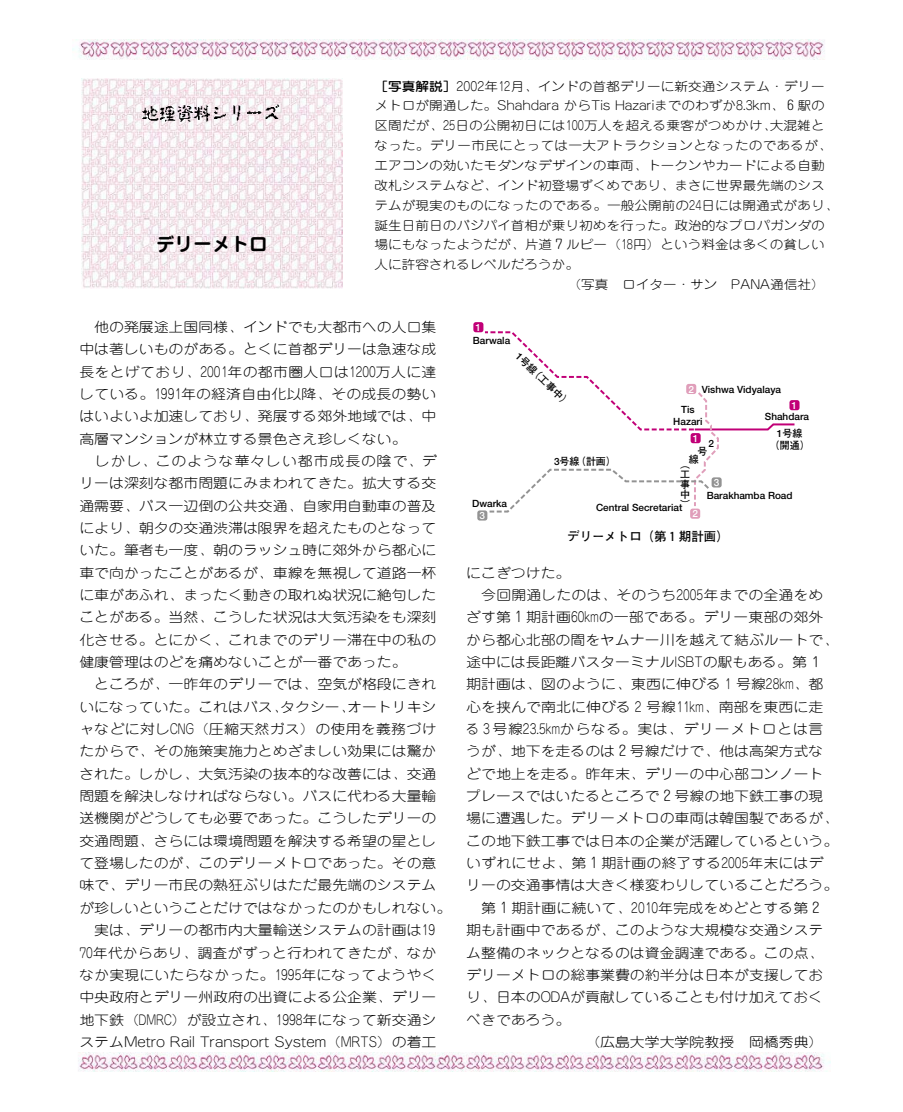
<style>
.page{position:relative;width:903px;height:1112px;background:#fff}
.page>*{position:absolute;margin:0;border:0;box-sizing:border-box;transform-origin:0 0}
.t1{font:700 18.55px "Jun 501";color:#000}
.t2{font:300 13.47px/22.4px "Jun 101";color:#000;scale:1.11 1}
.t3{font:300 13.47px "Jun 101";letter-spacing:.05em;color:#000}
.t4{font:700 12.42px "Futo Go B101";color:#000}
.t5{font:300 12.25px "Jun 101";color:#000;scale:1.11 1}
.t6{font:300 12.25px "Jun 101";color:#000;scale:.9 1}
.t7{font:9.97px/10px "Futo Go B101 Bold 83 pv RKSJ H";color:#000;text-align:center}
.t8{font:9.97px "Futo Go B101 Bold 83 pv RKSJ H";color:#fff}
.s1{font-family:"Jun 34";font-weight:500}
</style>
<div class="page">
<img style="left:78px;top:1052px;width:752px;height:19px">
<img style="left:73px;top:40px;width:752px;height:19px">
<img style="left:81px;top:79px;width:262px;height:210px">
<img style="left:139px;top:102px;width:146px;height:23px">
<div style="left:473px;top:322px;width:10px;height:10px;background:#c10077;border-radius:2px"></div>
<div style="left:690px;top:508px;width:10px;height:10px;background:#e09eba;border-radius:2px"></div>
<div style="left:477px;top:510px;width:10px;height:10px;background:#939393;border-radius:2px"></div>
<div style="left:789px;top:400px;width:11px;height:10px;background:#c10077;border-radius:2px"></div>
<svg style="left:483px;top:330px;width:313px;height:183px"></svg>
<p class="t6" style="left:375px;top:81px;width:502px"><span class="s1">［写真解説］</span>2002年12月、インドの首都デリーに新交通システム・デリー</p>
<p class="t5" style="left:375px;top:101px;width:407px">メトロが開通した。Shahdara からTis Hazariまでのわずか8.3km、６駅の</p>
<p class="t5" style="left:375px;top:121px;width:407px">区間だが、25日の公開初日には100万人を超える乗客がつめかけ､大混雑と</p>
<p class="t5" style="left:375px;top:141px;width:413px">なった。デリー市民にとっては一大アトラクションとなったのであるが、</p>
<p class="t5" style="left:375px;top:161px;width:407px">エアコンの効いたモダンなデザインの車両、トークンやカードによる自動</p>
<p class="t5" style="left:375px;top:180px;width:407px">改札システムなど、インド初登場ずくめであり、まさに世界最先端のシス</p>
<p class="t5" style="left:375px;top:200px;width:419px">テムが現実のものになったのである。一般公開前の24日には開通式があり、</p>
<p class="t5" style="left:375px;top:220px;width:407px">誕生日前日のバジパイ首相が乗り初めを行った。政治的なプロパガンダの</p>
<p class="t5" style="left:375px;top:240px;width:407px">場にもなったようだが、片道７ルピー（18円）という料金は多くの貧しい</p>
<p class="t5" style="left:375px;top:260px;width:186px">人に許容されるレベルだろうか。</p>
<p class="t5" style="left:568px;top:280px;width:233px">（写真　ロイター・サン　PANA通信社）</p>
<p class="t2" style="left:79px;top:317px;width:337px">　他の発展途上国同様、インドでも大都市への人口集中は著しいものがある。とくに首都デリーは急速な成長をとげており、2001年の都市圏人口は1200万人に達している。1991年の経済自由化以降、その成長の勢いはいよいよ加速しており、発展する郊外地域では、中高層マンションが林立する景色さえ珍しくない。<br>　しかし、このような華々しい都市成長の陰で、デリーは深刻な都市問題にみまわれてきた。拡大する交通需要、バス一辺倒の公共交通、自家用自動車の普及により、朝夕の交通渋滞は限界を超えたものとなっていた。筆者も一度、朝のラッシュ時に郊外から都心に車で向かったことがあるが、車線を無視して道路一杯に車があふれ、まったく動きの取れぬ状況に絶句したことがある。当然、こうした状況は大気汚染をも深刻化させる。とにかく、これまでのデリー滞在中の私の健康管理はのどを痛めないことが一番であった。<br>　ところが、一昨年のデリーでは、空気が格段にきれいになっていた。これはバス、タクシー、オートリキシャなどに対しCNG（圧縮天然ガス）の使用を義務づけたからで、その施策実施力とめざましい効果には驚かされた。しかし、大気汚染の抜本的な改善には、交通問題を解決しなければならない。バスに代わる大量輸送機関がどうしても必要であった。こうしたデリーの交通問題、さらには環境問題を解決する希望の星として登場したのが、このデリーメトロであった。その意味で、デリー市民の熱狂ぶりはただ最先端のシステムが珍しいということだけではなかったのかもしれない。　実は、デリーの都市内大量輸送システムの計画は19<br>70年代からあり、調査がずっと行われてきたが、なかなか実現にいたらなかった。1995年になってようやく中央政府とデリー州政府の出資による公企業、デリー地下鉄（DMRC）が設立され、1998年になって新交通システムMetro Rail Transport System（MRTS）の着工</p>
<h1 class="t1" style="left:156px;top:237px;width:113px">デリーメトロ</h1>
<p class="t8" style="left:476px;top:323px;width:7px">1</p>
<p class="t7" style="left:473px;top:336px;width:39px">Barwala</p>
<p class="t7" style="left:520px;top:351px;width:73px;rotate:44deg">1号線（工事中）</p>
<p class="t8" style="left:688px;top:385px;width:7px">2</p>
<p class="t7" style="left:702px;top:385px;width:81px">Vishwa Vidyalaya</p>
<p class="t8" style="left:792px;top:401px;width:7px">1</p>
<p class="t7" style="left:673px;top:405px;width:31px;line-height:11.7px">Tis<br>Hazari</p>
<p class="t7" style="left:765px;top:412px;width:46px">Shahdara</p>
<p class="t7" style="left:770px;top:428px;width:41px;line-height:11.7px">1号線<br>（開通）</p>
<p class="t8" style="left:693px;top:434px;width:7px">1</p>
<p class="t7" style="left:709px;top:439px;width:7px">2</p>
<p class="t7" style="left:689px;top:448px;width:20px;line-height:8px;text-align:left;text-indent:9px">号線</p>
<p class="t7" style="left:680px;top:460px;width:11px;text-align:justify">（工事中）</p>
<p class="t4" style="left:567px;top:531px;width:163px">デリーメトロ（第１期計画）</p>
<p class="t7" style="left:554px;top:457px;width:63px">3号線（計画）</p>
<p class="t8" style="left:714px;top:478px;width:7px">3</p>
<p class="t7" style="left:707px;top:491px;width:87px">Barakhamba Road</p>
<p class="t7" style="left:472px;top:500px;width:36px">Dwarka</p>
<p class="t7" style="left:596px;top:503px;width:88px">Central Secretariat</p>
<p class="t8" style="left:692px;top:509px;width:7px">2</p>
<p class="t8" style="left:480px;top:511px;width:7px">3</p>
<p class="t2" style="left:466px;top:563px;width:95px">にこぎつけた。</p>
<p class="t2" style="left:466px;top:585px;width:323px">　今回開通したのは、そのうち2005年までの全通をめ</p>
<p class="t2" style="left:466px;top:608px;width:323px">ざす第１期計画60kmの一部である。デリー東部の郊外</p>
<p class="t2" style="left:466px;top:630px;width:337px">から都心北部の間をヤムナー川を越えて結ぶルートで、</p>
<p class="t2" style="left:466px;top:652px;width:320px">途中には長距離バスターミナルISBTの駅もある。第 1</p>
<p class="t2" style="left:466px;top:675px;width:323px">期計画は、図のように、東西に伸びる 1 号線28km、都</p>
<p class="t2" style="left:466px;top:697px;width:323px">心を挟んで南北に伸びる 2 号線11km、南部を東西に走</p>
<p class="t3" style="left:466px;top:723px;width:359px">る 3 号線23.5kmからなる。実は、デリーメトロとは言</p>
<p class="t2" style="left:466px;top:742px;width:323px">うが、地下を走るのは２号線だけで、他は高架方式な</p>
<p class="t2" style="left:466px;top:764px;width:323px">どで地上を走る。昨年末、デリーの中心部コンノート</p>
<p class="t2" style="left:466px;top:786px;width:323px">プレースではいたるところで２号線の地下鉄工事の現</p>
<p class="t2" style="left:466px;top:808px;width:337px">場に遭遇した。デリーメトロの車両は韓国製であるが、</p>
<p class="t2" style="left:466px;top:831px;width:337px">この地下鉄工事では日本の企業が活躍しているという。</p>
<p class="t2" style="left:466px;top:853px;width:323px">いずれにせよ、第１期計画の終了する2005年末にはデ</p>
<p class="t2" style="left:466px;top:875px;width:337px">リーの交通事情は大きく様変わりしていることだろう。</p>
<p class="t2" style="left:466px;top:898px;width:323px">　第１期計画に続いて、2010年完成をめどとする第２</p>
<p class="t2" style="left:466px;top:920px;width:323px">期も計画中であるが、このような大規模な交通システ</p>
<p class="t2" style="left:466px;top:942px;width:323px">ム整備のネックとなるのは資金調達である。この点、</p>
<p class="t2" style="left:466px;top:965px;width:323px">デリーメトロの総事業費の約半分は日本が支援してお</p>
<p class="t2" style="left:466px;top:987px;width:323px">り、日本のODAが貢献していることも付け加えておく</p>
<p class="t2" style="left:466px;top:1009px;width:95px">べきであろう。</p>
<p class="t2" style="left:585px;top:1032px;width:216px">（広島大学大学院教授　岡橋秀典）</p>
</div>
